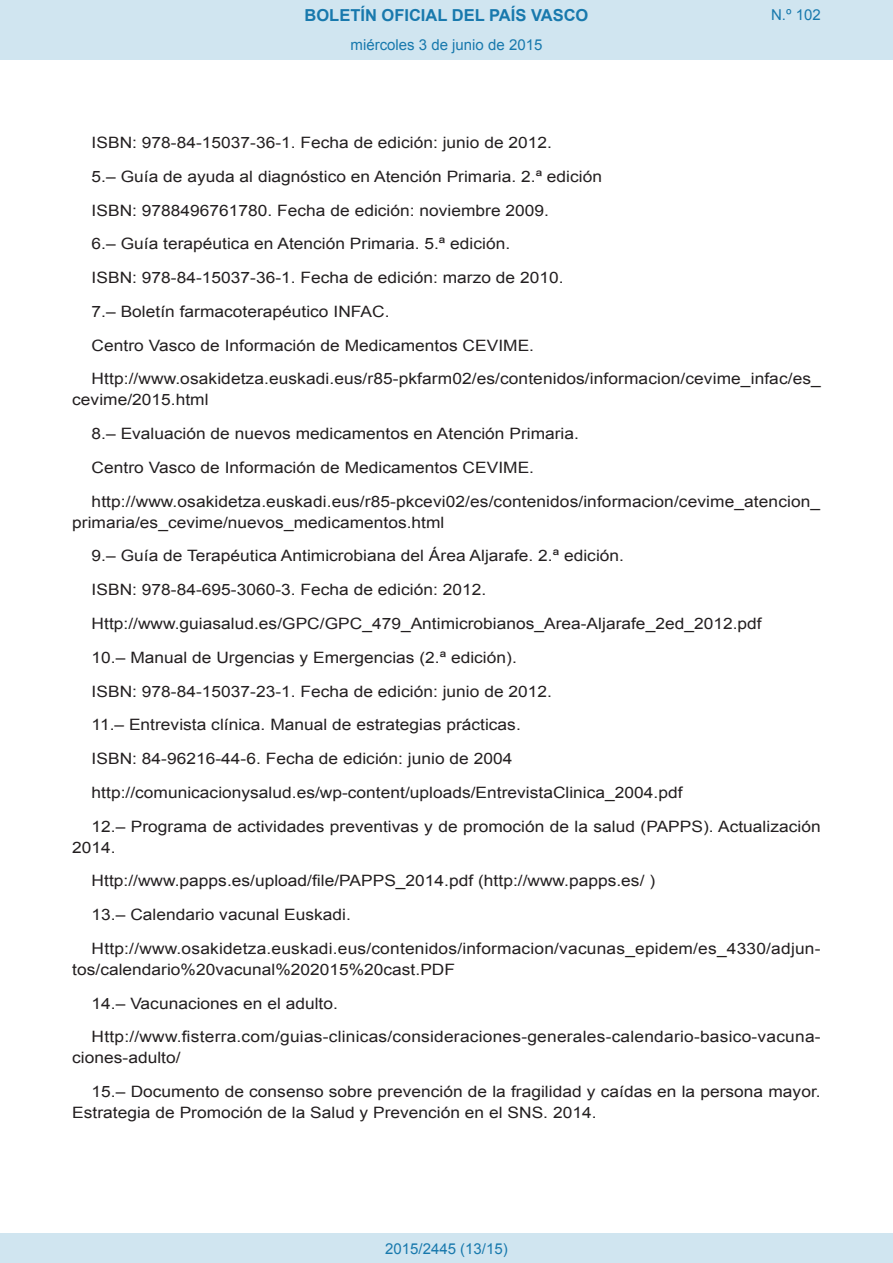
<style>
.page{position:relative;width:893px;height:1263px;background:#fff}
.page>*{position:absolute;margin:0;border:0;box-sizing:border-box;transform-origin:0 0}
.t1{font:700 16.5px "Arial";color:#1879ad}
.BOPVDetalle{font:15.6px/21px "Arial";color:#231f20;scale:1.11 1}
.Paginacion_Centro{font:15px "Arial";color:#1879ad}
</style>
<div class="page">
<div style="left:0;top:0;width:893px;height:60px;background:#d0e5f0"></div>
<div style="left:0;top:1233px;width:893px;height:30px;background:#d0e5f0"></div>
<p class="t1" style="left:305px;top:4px;width:285px">BOLETÍN OFICIAL DEL PAÍS VASCO</p>
<p class="Paginacion_Centro" style="left:351px;top:35px;width:193px">miércoles 3 de junio de 2015</p>
<p class="Paginacion_Centro" style="left:771px;top:5px;width:51px">N.º 102</p>
<p class="BOPVDetalle" style="left:92px;top:132px;width:416px">ISBN: 978-84-15037-36-1. Fecha de edición: junio de 2012.</p>
<p class="BOPVDetalle" style="left:92px;top:166px;width:461px">5.– Guía de ayuda al diagnóstico en Atención Primaria. 2.ª edición</p>
<p class="BOPVDetalle" style="left:92px;top:200px;width:414px">ISBN: 9788496761780. Fecha de edición: noviembre 2009.</p>
<p class="BOPVDetalle" style="left:92px;top:234px;width:379px">6.– Guía terapéutica en Atención Primaria. 5.ª edición.</p>
<p class="BOPVDetalle" style="left:92px;top:267px;width:427px">ISBN: 978-84-15037-36-1. Fecha de edición: marzo de 2010.</p>
<p class="BOPVDetalle" style="left:92px;top:301px;width:270px">7.– Boletín farmacoterapéutico INFAC.</p>
<p class="BOPVDetalle" style="left:92px;top:335px;width:400px">Centro Vasco de Información de Medicamentos CEVIME.</p>
<p class="BOPVDetalle" style="left:72px;top:369px;width:676px;text-indent:19px">Http://www.osakidetza.euskadi.eus/r85-pkfarm02/es/contenidos/informacion/cevime_infac/es_ cevime/2015.html</p>
<p class="BOPVDetalle" style="left:92px;top:423px;width:441px">8.– Evaluación de nuevos medicamentos en Atención Primaria.</p>
<p class="BOPVDetalle" style="left:92px;top:457px;width:400px">Centro Vasco de Información de Medicamentos CEVIME.</p>
<p class="BOPVDetalle" style="left:72px;top:491px;width:675px;text-indent:19px">http://www.osakidetza.euskadi.eus/r85-pkcevi02/es/contenidos/informacion/cevime_atencion_ primaria/es_cevime/nuevos_medicamentos.html</p>
<p class="BOPVDetalle" style="left:92px;top:546px;width:481px">9.– Guía de Terapéutica Antimicrobiana del Área Aljarafe. 2.ª edición.</p>
<p class="BOPVDetalle" style="left:92px;top:579px;width:357px">ISBN: 978-84-695-3060-3. Fecha de edición: 2012.</p>
<p class="BOPVDetalle" style="left:92px;top:613px;width:605px">Http://www.guiasalud.es/GPC/GPC_479_Antimicrobianos_Area-Aljarafe_2ed_2012.pdf</p>
<p class="BOPVDetalle" style="left:92px;top:647px;width:385px">10.– Manual de Urgencias y Emergencias (2.ª edición).</p>
<p class="BOPVDetalle" style="left:92px;top:681px;width:416px">ISBN: 978-84-15037-23-1. Fecha de edición: junio de 2012.</p>
<p class="BOPVDetalle" style="left:92px;top:714px;width:388px">11.– Entrevista clínica. Manual de estrategias prácticas.</p>
<p class="BOPVDetalle" style="left:92px;top:748px;width:380px">ISBN: 84-96216-44-6. Fecha de edición: junio de 2004</p>
<p class="BOPVDetalle" style="left:92px;top:782px;width:534px">http://comunicacionysalud.es/wp-content/uploads/EntrevistaClinica_2004.pdf</p>
<p class="BOPVDetalle" style="left:72px;top:816px;width:676px;text-indent:19px">12.– Programa de actividades preventivas y de promoción de la salud (PAPPS). Actualización<br>2014.</p>
<p class="BOPVDetalle" style="left:92px;top:870px;width:509px">Http://www.papps.es/upload/file/PAPPS_2014.pdf (http://www.papps.es/ )</p>
<p class="BOPVDetalle" style="left:92px;top:904px;width:235px">13.– Calendario vacunal Euskadi.</p>
<p class="BOPVDetalle" style="left:72px;top:938px;width:676px;text-indent:19px">Http://www.osakidetza.euskadi.eus/contenidos/informacion/vacunas_epidem/es_4330/adjun&shy;tos/calendario%20vacunal%202015%20cast.PDF</p>
<p class="BOPVDetalle" style="left:92px;top:993px;width:223px">14.– Vacunaciones en el adulto.</p>
<p class="BOPVDetalle" style="left:72px;top:1026px;width:676px;text-indent:19px">Http://www.fisterra.com/guias-clinicas/consideraciones-generales-calendario-basico-vacuna&shy;ciones-adulto/</p>
<p class="BOPVDetalle" style="left:72px;top:1081px;width:676px;text-indent:19px">15.– Documento de consenso sobre prevención de la fragilidad y caídas en la persona mayor.<br>Estrategia de Promoción de la Salud y Prevención en el SNS. 2014.</p>
<p class="Paginacion_Centro" style="left:385px;top:1238px;width:124px">2015/2445 (13/15)</p>
</div>
